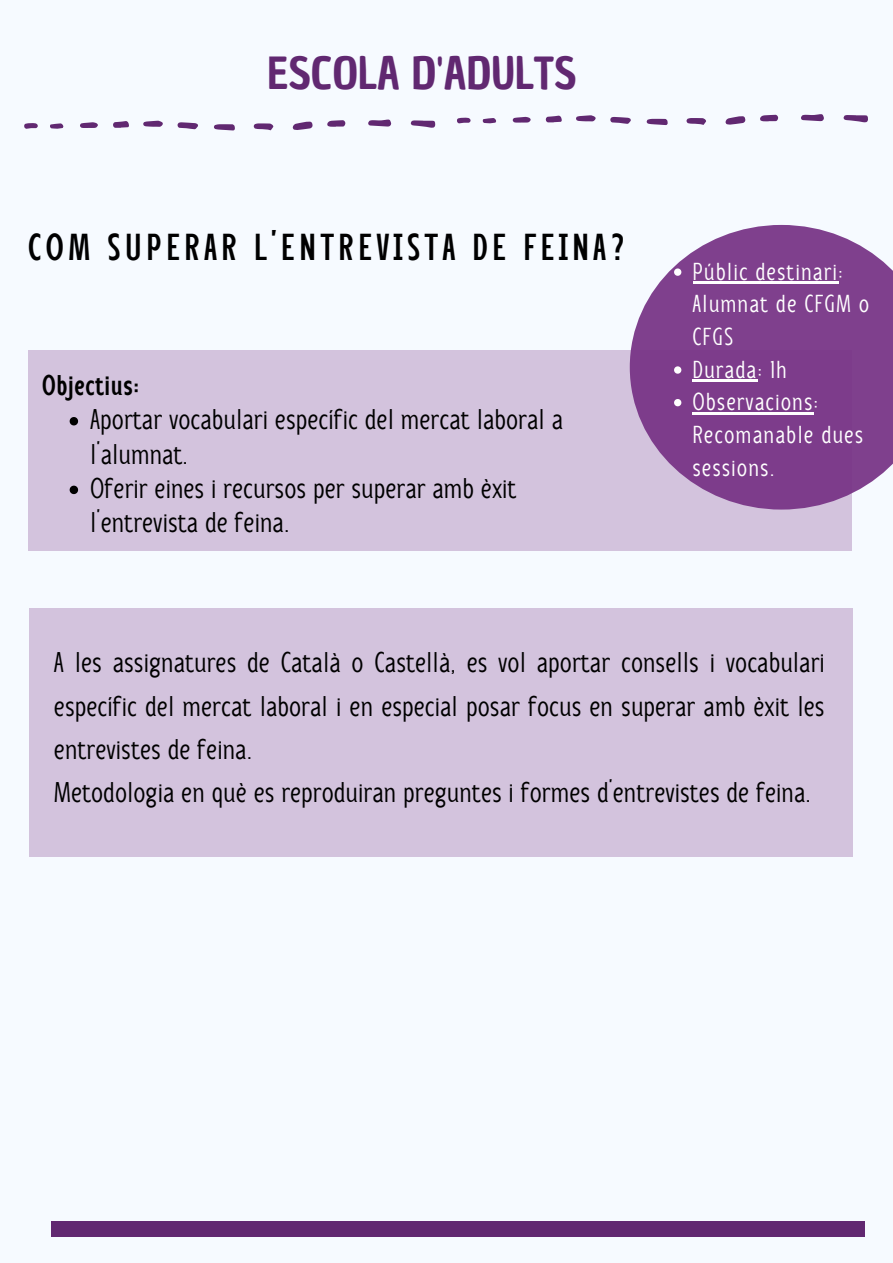
<style>
.page{position:relative;width:893px;height:1263px;background:#f6faff}
.page>*{position:absolute;margin:0;border:0;box-sizing:border-box;transform-origin:0 0}
.t1{font:43.2px "Chau Philomene One";color:#612871}
.t2{font:700 37.5px "Anicon Sans";letter-spacing:.125em;color:#000}
.t3{font:28.5px/34.3px "Anicon Sans";letter-spacing:.025em;color:#000}
.t4{font:700 28.5px "Anicon Sans";letter-spacing:.025em;color:#000}
.t5{font:24.53px/32.6px "Anicon Sans";letter-spacing:.065em;color:#fff}
</style>
<div class="page">
<div style="left:51px;top:1221px;width:813px;height:16px;background:#612871"></div>
<div style="left:28px;top:351px;width:823px;height:200px;background:#d3c3dd"></div>
<div style="left:29px;top:608px;width:823px;height:249px;background:#d3c3dd"></div>
<svg style="left:630px;top:225px;width:263px;height:285px;fill:#7f408d"></svg>
<svg style="left:411px;top:120px;width:24px;height:8px"></svg>
<svg style="left:292px;top:122px;width:21px;height:8px"></svg>
<svg style="left:368px;top:120px;width:23px;height:7px"></svg>
<svg style="left:214px;top:124px;width:21px;height:6px"></svg>
<svg style="left:177px;top:122px;width:21px;height:7px"></svg>
<svg style="left:254px;top:123px;width:19px;height:7px"></svg>
<svg style="left:327px;top:120px;width:18px;height:7px"></svg>
<svg style="left:143px;top:121px;width:20px;height:6px"></svg>
<svg style="left:113px;top:121px;width:16px;height:7px"></svg>
<svg style="left:80px;top:122px;width:18px;height:6px"></svg>
<svg style="left:24px;top:123px;width:14px;height:6px"></svg>
<svg style="left:50px;top:123px;width:14px;height:6px"></svg>
<svg style="left:843px;top:115px;width:25px;height:7px"></svg>
<svg style="left:725px;top:116px;width:20px;height:9px"></svg>
<svg style="left:801px;top:114px;width:23px;height:7px"></svg>
<svg style="left:646px;top:119px;width:22px;height:6px"></svg>
<svg style="left:610px;top:117px;width:21px;height:7px"></svg>
<svg style="left:686px;top:118px;width:20px;height:7px"></svg>
<svg style="left:760px;top:115px;width:18px;height:6px"></svg>
<svg style="left:576px;top:115px;width:20px;height:6px"></svg>
<svg style="left:545px;top:116px;width:17px;height:6px"></svg>
<svg style="left:513px;top:117px;width:18px;height:6px"></svg>
<svg style="left:457px;top:117px;width:13px;height:6px"></svg>
<svg style="left:482px;top:118px;width:14px;height:5px"></svg>
<svg style="left:70px;top:417px;width:8px;height:8px"></svg>
<svg style="left:70px;top:486px;width:8px;height:8px"></svg>
<svg style="left:674px;top:268px;width:7px;height:8px"></svg>
<hr style="left:693px;top:281px;width:145px;height:3px;background:#fff">
<svg style="left:674px;top:366px;width:7px;height:8px"></svg>
<hr style="left:693px;top:379px;width:65px;height:3px;background:#fff">
<svg style="left:674px;top:399px;width:7px;height:7px"></svg>
<hr style="left:693px;top:412px;width:121px;height:2px;background:#fff">
<h1 class="t1" style="left:267px;top:45px;width:311px">ESCOLA D'ADULTS</h1>
<h2 class="t2" style="left:28px;top:226px;width:598px">COM SUPERAR L'ENTREVISTA DE FEINA?</h2>
<p class="t4" style="left:42px;top:369px;width:99px">Objectius:</p>
<p class="t3" style="left:91px;top:402px;width:474px">Aportar vocabulari específic del mercat laboral a l'alumnat.<br>Oferir eines i recursos per superar amb èxit l'entrevista de feina.</p>
<p class="t5" style="left:693px;top:255px;width:178px">Públic destinari:<br>Alumnat de CFGM o<br>CFGS<br>Durada: 1h<br>Observacions:<br>Recomanable dues sessions.</p>
<p class="t3" style="left:54px;top:641px;width:772px;line-height:43.3px">A les assignatures de Català o Castellà, es vol aportar consells i vocabulari específic del mercat laboral i en especial posar focus en superar amb èxit les entrevistes de feina.<br>Metodologia en què es reproduiran preguntes i formes d'entrevistes de feina.</p>
</div>
